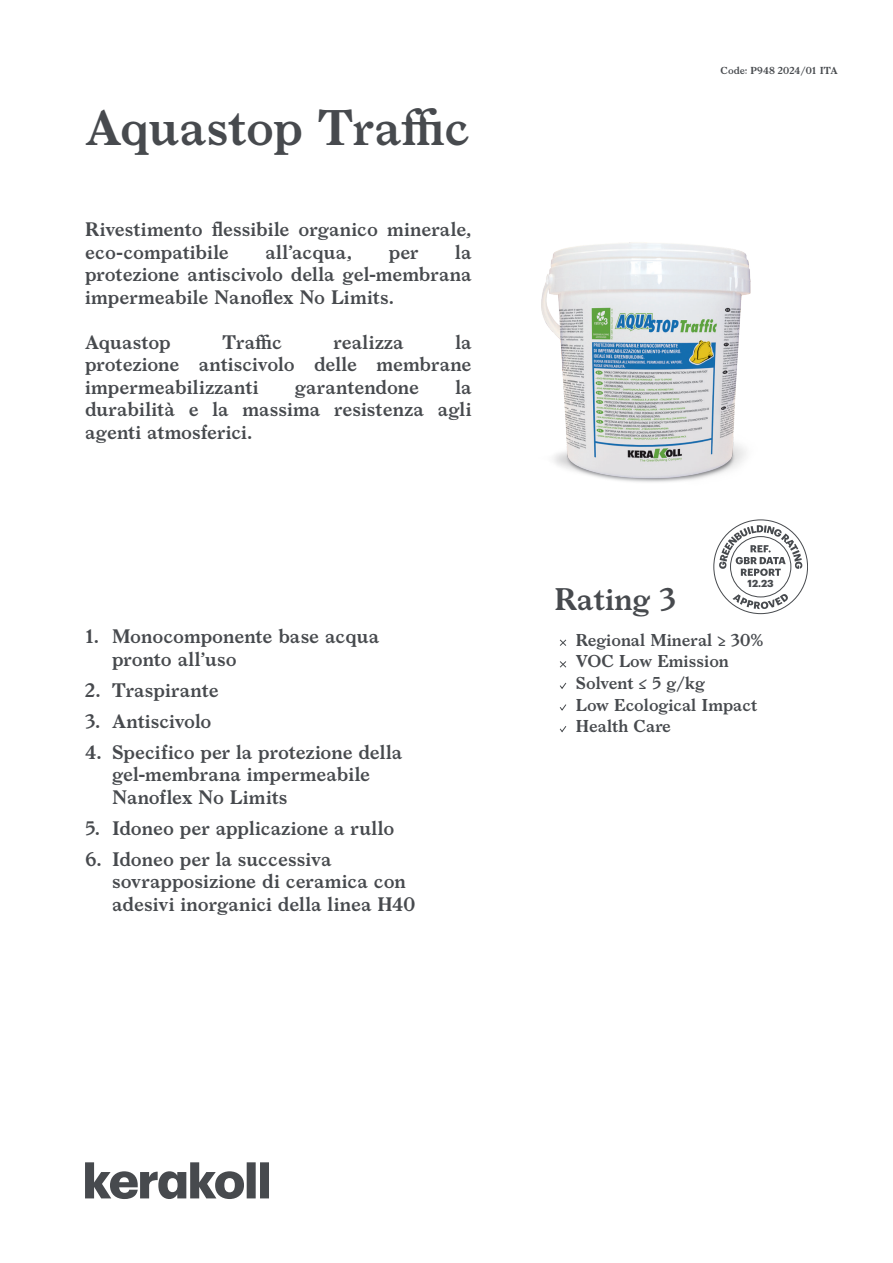
<style>
.page{position:relative;width:893px;height:1263px;background:#fff}
.page>*{position:absolute;margin:0;border:0;box-sizing:border-box;transform-origin:0 0}
.notag_cover_nome_prodotto{font:600 48px "Larish Neue";letter-spacing:-.005em;color:#474a4e}
.cover_eco{font:600 30px "Larish Neue";color:#474a4e}
.cover_descrizione_prodotto{font:600 18.75px/22.5px "Larish Neue";color:#474a4e}
.notag_cover_voci_rating{font:600 16.5px "Larish Neue";color:#474a4e}
.cover_datareport{font:700 10.05px "Graphik";color:#474a4e}
.t1{font:600 9.75px "Larish Neue";color:#474a4e}
</style>
<div class="page">
<svg style="left:713px;top:519px;width:95px;height:95px"></svg>
<svg style="left:85px;top:1162px;width:184px;height:37px"></svg>
<svg style="left:559px;top:639px;width:8px;height:7px"></svg>
<svg style="left:559px;top:661px;width:8px;height:7px"></svg>
<svg style="left:560px;top:682px;width:7px;height:7px"></svg>
<svg style="left:559px;top:704px;width:8px;height:7px"></svg>
<svg style="left:559px;top:726px;width:8px;height:7px"></svg>
<img style="left:541px;top:242px;width:210px;height:240px">
<p class="notag_cover_nome_prodotto" style="left:85px;top:91px;width:385px">Aquastop Traffic</p>
<p class="cover_descrizione_prodotto" style="left:85px;top:217px;width:388px">Rivestimento flessibile organico minerale, eco-compatibile</p>
<p class="cover_descrizione_prodotto" style="left:85px;top:239px;width:388px;text-align:justify;text-indent:370px">la protezione antiscivolo della gel-membrana impermeabile Nanoflex No Limits.</p>
<p class="cover_descrizione_prodotto" style="left:85px;top:329px;width:87px">Aquastop</p>
<p class="cover_descrizione_prodotto" style="left:223px;top:329px;width:61px">Traffic</p>
<p class="cover_descrizione_prodotto" style="left:333px;top:329px;width:72px">realizza</p>
<p class="cover_descrizione_prodotto" style="left:265px;top:239px;width:88px">all’acqua,</p>
<p class="cover_descrizione_prodotto" style="left:389px;top:239px;width:31px">per</p>
<p class="cover_descrizione_prodotto" style="left:85px;top:329px;width:388px;text-align:justify;text-indent:370px">la protezione antiscivolo delle membrane impermeabilizzanti</p>
<p class="cover_descrizione_prodotto" style="left:85px;top:374px;width:388px;text-align:justify;text-indent:370px">la durabilità e la massima resistenza agli agenti atmosferici.</p>
<p class="cover_descrizione_prodotto" style="left:295px;top:374px;width:126px">garantendone</p>
<p class="cover_descrizione_prodotto" style="left:112px;top:624px;width:269px;text-indent:-27px">1. Monocomponente base acqua pronto all’uso</p>
<p class="cover_descrizione_prodotto" style="left:85px;top:677px;width:135px">2. Traspirante</p>
<p class="cover_descrizione_prodotto" style="left:85px;top:708px;width:128px">3. Antiscivolo</p>
<p class="cover_descrizione_prodotto" style="left:112px;top:739px;width:292px;text-indent:-27px">4. Specifico per la protezione della gel-membrana impermeabile<br>Nanoflex No Limits</p>
<p class="cover_descrizione_prodotto" style="left:85px;top:815px;width:311px">5. Idoneo per applicazione a rullo</p>
<p class="cover_descrizione_prodotto" style="left:112px;top:846px;width:305px;text-indent:-27px">6. Idoneo per la successiva sovrapposizione di ceramica con adesivi inorganici della linea H40</p>
<p class="t1" style="left:721px;top:63px;width:119px">Code: P948 2024/01 ITA</p>
<p class="cover_datareport" style="left:748px;top:575px;width:28px">12.23</p>
<p class="cover_eco" style="left:554px;top:576px;width:123px">Rating 3</p>
<p class="notag_cover_voci_rating" style="left:576px;top:627px;width:189px">Regional Mineral ≥ 30%</p>
<p class="notag_cover_voci_rating" style="left:576px;top:649px;width:155px">VOC Low Emission</p>
<p class="notag_cover_voci_rating" style="left:576px;top:670px;width:130px">Solvent ≤ 5 g/kg</p>
<p class="notag_cover_voci_rating" style="left:576px;top:692px;width:183px">Low Ecological Impact</p>
<p class="notag_cover_voci_rating" style="left:576px;top:713px;width:97px">Health Care</p>
</div>
